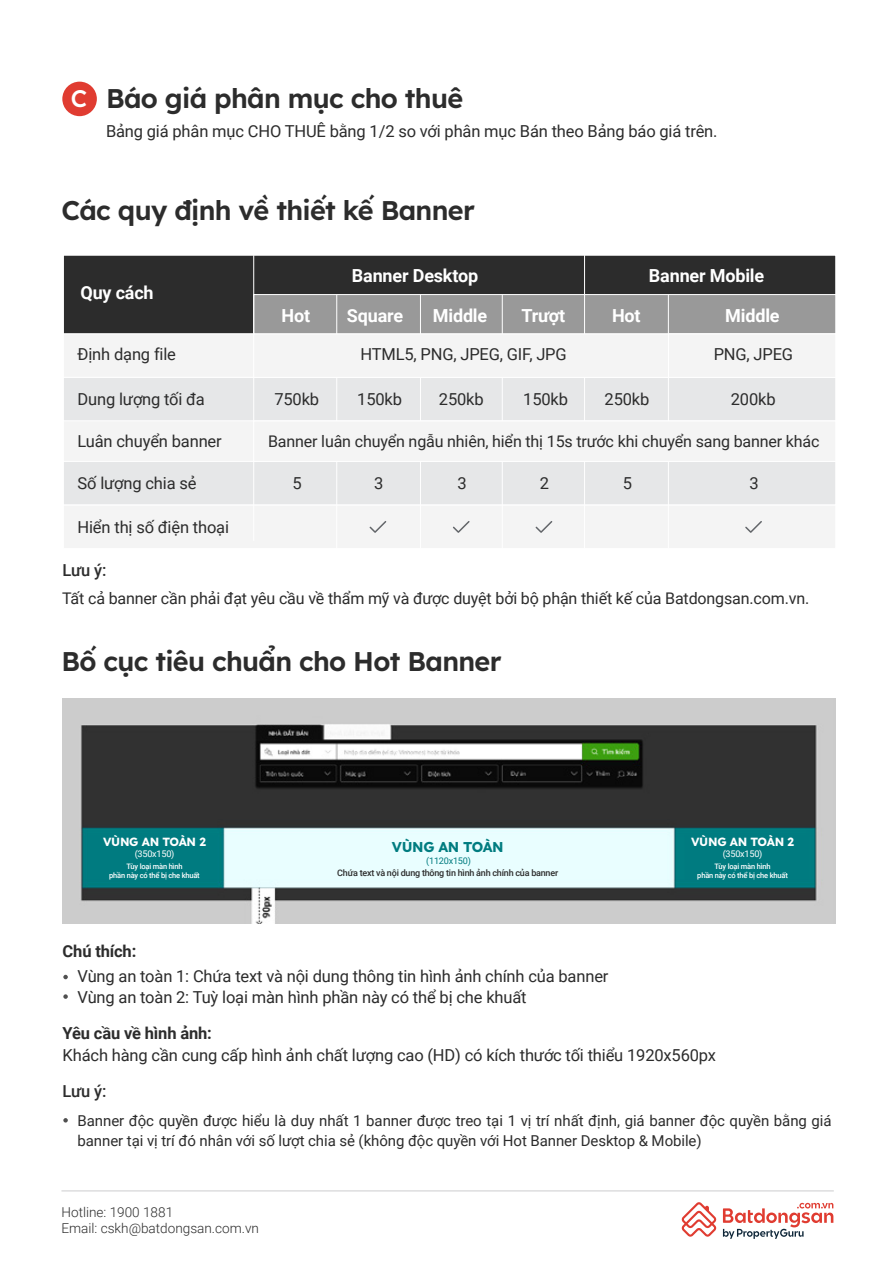
<style>
.page{position:relative;width:893px;height:1263px;background:#fff}
.page>*{position:absolute;margin:0;border:0;box-sizing:border-box;transform-origin:0 0}
.t1{font:600 27px "Lexend";letter-spacing:-.025em;color:#2c2c2c}
.t2{font:500 24px "Lexend";color:#fff}
.t3{font:700 18px "Roboto";letter-spacing:-.01em;color:#fff}
.t4{font:16.5px/20.5px "Roboto";letter-spacing:-.01em;color:#2c2c2c}
.t5{font:700 16.5px "Roboto";letter-spacing:-.01em;color:#2c2c2c}
.t6{font:500 16.5px "Roboto";letter-spacing:-.015em;color:#2c2c2c}
.t7{font:16.05px "Roboto";letter-spacing:-.01em;color:#2c2c2c}
.t8{font:15px/19.5px "Roboto";letter-spacing:-.005em;color:#2c2c2c}
.t9{font:700 14.25px "Lexend";letter-spacing:-.025em;color:#007c80}
.t10{font:300 13.65px/16.4px "Roboto";color:#2c2c2c}
.t11{font:700 11.85px "Lexend";letter-spacing:-.025em;color:#fff}
.t12{font:9.15px "Roboto";letter-spacing:-.025em;color:#fff}
.t13{font:9.15px "Roboto";letter-spacing:-.025em;color:#007c80}
.t14{font:500 9px "Roboto";letter-spacing:-.025em;color:#2c2c2c}
.t15{font:500 7.5px/9px "Roboto";letter-spacing:-.025em;color:#fff;text-align:center}
</style>
<div class="page">
<div style="left:62px;top:82px;width:35px;height:34px;background:#e03c31;border-radius:50%"></div>
<hr style="left:61px;top:1191px;width:773px;height:1px;background:#97999b">
<svg style="left:682px;top:1202px;width:34px;height:35px"></svg>
<svg style="left:723px;top:1203px;width:110px;height:36px"></svg>
<div style="left:63px;top:419px;width:773px;height:44px;background:#f4f4f4"></div>
<div style="left:63px;top:505px;width:773px;height:44px;background:#f4f4f4"></div>
<div style="left:63px;top:255px;width:773px;height:79px;background:#2c2c2c;border:1px solid #fff"></div>
<div style="left:63px;top:334px;width:773px;height:44px;background:#f4f4f4"></div>
<div style="left:63px;top:377px;width:773px;height:44px;background:#e6e7e8;border:1px solid #fff"></div>
<div style="left:63px;top:461px;width:773px;height:44px;background:#e6e7e8;border:1px solid #fff"></div>
<div style="left:253px;top:294px;width:583px;height:40px;background:#999;border:1px solid #fff"></div>
<hr style="left:253px;top:255px;width:1px;height:286px;background:#fff">
<hr style="left:584px;top:255px;width:1px;height:298px;background:#fff">
<hr style="left:336px;top:295px;width:1px;height:258px;background:#fff">
<hr style="left:420px;top:295px;width:1px;height:258px;background:#fff">
<hr style="left:502px;top:295px;width:1px;height:258px;background:#fff">
<hr style="left:668px;top:295px;width:1px;height:258px;background:#fff">
<div style="left:253px;top:334px;width:583px;height:44px;background:#f4f4f4"></div>
<div style="left:253px;top:421px;width:583px;height:41px;background:#f4f4f4"></div>
<svg style="left:63px;top:975px;width:5px;height:4px"></svg>
<svg style="left:63px;top:994px;width:5px;height:5px"></svg>
<svg style="left:63px;top:1118px;width:5px;height:4px"></svg>
<svg style="left:453px;top:521px;width:17px;height:12px"></svg>
<svg style="left:369px;top:521px;width:18px;height:12px"></svg>
<svg style="left:535px;top:521px;width:18px;height:12px"></svg>
<svg style="left:745px;top:521px;width:17px;height:12px"></svg>
<img style="left:62px;top:698px;width:773px;height:226px">
<h2 class="t2" style="left:71px;top:81px;width:18px">C</h2>
<h1 class="t1" style="left:106px;top:79px;width:359px">Báo giá phân mục cho thuê</h1>
<p class="t4" style="left:106px;top:121px;width:613px">Bảng giá phân mục CHO THUÊ bằng 1/2 so với phân mục Bán theo Bảng báo giá trên .</p>
<h1 class="t1" style="left:61px;top:191px;width:415px">Các quy định về thiết kế Banner</h1>
<p class="t3" style="left:80px;top:280px;width:75px">Quy cách</p>
<p class="t3" style="left:352px;top:263px;width:128px">Banner Desktop</p>
<p class="t3" style="left:649px;top:263px;width:117px">Banner Mobile</p>
<p class="t3" style="left:433px;top:303px;width:56px">Middle</p>
<p class="t3" style="left:725px;top:303px;width:56px">Middle</p>
<p class="t3" style="left:347px;top:303px;width:58px">Square</p>
<p class="t3" style="left:282px;top:303px;width:30px">Hot</p>
<p class="t3" style="left:612px;top:303px;width:30px">Hot</p>
<p class="t4" style="left:360px;top:344px;width:208px">HTML5, PNG, JPEG, GIF, JPG</p>
<p class="t4" style="left:714px;top:344px;width:81px">PNG, JPEG</p>
<p class="t3" style="left:521px;top:303px;width:45px">Trượt</p>
<p class="t4" style="left:78px;top:344px;width:100px">Định dạng file</p>
<p class="t4" style="left:78px;top:389px;width:129px">Dung lượng tối đa</p>
<p class="t4" style="left:274px;top:389px;width:46px">750kb</p>
<p class="t4" style="left:605px;top:389px;width:46px">250kb</p>
<p class="t4" style="left:78px;top:431px;width:146px">Luân chuyển banner</p>
<p class="t4" style="left:78px;top:473px;width:120px">Số lượng chia sẻ</p>
<p class="t4" style="left:292px;top:473px;width:11px">5</p>
<p class="t4" style="left:623px;top:473px;width:11px">5</p>
<p class="t4" style="left:78px;top:516px;width:153px">Hiển thị số điện thoại</p>
<p class="t4" style="left:357px;top:389px;width:46px">150kb</p>
<p class="t4" style="left:439px;top:389px;width:46px">250kb</p>
<p class="t4" style="left:523px;top:389px;width:46px">150kb</p>
<p class="t4" style="left:731px;top:389px;width:46px">200kb</p>
<p class="t7" style="left:268px;top:430px;width:553px">Banner luân chuyển ngẫu nhiên, hiển thị 15s trước khi chuyển sang banner khác</p>
<p class="t4" style="left:540px;top:473px;width:11px">2</p>
<p class="t4" style="left:374px;top:473px;width:11px">3</p>
<p class="t4" style="left:457px;top:473px;width:11px">3</p>
<p class="t4" style="left:749px;top:473px;width:11px">3</p>
<p class="t6" style="left:63px;top:558px;width:45px">Lưu ý:</p>
<p class="t7" style="left:62px;top:587px;width:749px">Tất cả banner cần phải đạt yêu cầu về thẩm mỹ và được duyệt bởi bộ phận thiết kế của Batdongsan.com.vn.</p>
<h1 class="t1" style="left:61px;top:642px;width:442px">Bố cục tiêu chuẩn cho Hot Banner</h1>
<p class="t11" style="left:103px;top:833px;width:104px">VÙNG AN TOÀN 2</p>
<p class="t15" style="left:109px;top:862px;width:92px">Tùy loại màn hình<br>phần này có thể bị che khuất</p>
<p class="t12" style="left:135px;top:848px;width:41px">(350x150)</p>
<p class="t5" style="left:63px;top:939px;width:75px">Chú thích:</p>
<p class="t9" style="left:392px;top:836px;width:113px">VÙNG AN TOÀN</p>
<p class="t14" style="left:337px;top:867px;width:222px">Chứa text và nội dung thông tin hình ảnh chính của banner</p>
<p class="t13" style="left:426px;top:854px;width:46px">(1120x150)</p>
<p class="t4" style="left:78px;top:965px;width:532px">Vùng an toàn 1: Chứa text và nội dung thông tin hình ảnh chính của banner<br>Vùng an toàn 2: Tuỳ loại màn hình phần này có thể bị che khuất</p>
<p class="t11" style="left:691px;top:833px;width:104px">VÙNG AN TOÀN 2</p>
<p class="t15" style="left:697px;top:862px;width:92px">Tùy loại màn hình<br>phần này có thể bị che khuất</p>
<p class="t12" style="left:723px;top:848px;width:41px">(350x150)</p>
<p class="t5" style="left:63px;top:1021px;width:151px">Yêu cầu về hình ảnh:</p>
<p class="t4" style="left:63px;top:1045px;width:655px">Khách hàng cần cung cấp hình ảnh chất lượng cao (HD) có kích thước tối thiểu 1920x560px</p>
<p class="t6" style="left:63px;top:1079px;width:45px">Lưu ý:</p>
<p class="t8" style="left:78px;top:1110px;width:756px">Banner độc quyền được hiểu là duy nhất 1 banner được treo tại 1 vị trí nhất định, giá banner độc quyền bằng giá banner tại vị trí đó nhân với số lượt chia sẻ (không độc quyền với Hot Banner Desktop &amp; Mobile)</p>
<p class="t10" style="left:61px;top:1203px;width:199px">Hotline: 1900 1881<br>Email: cskh@batdongsan.com.vn</p>
</div>
